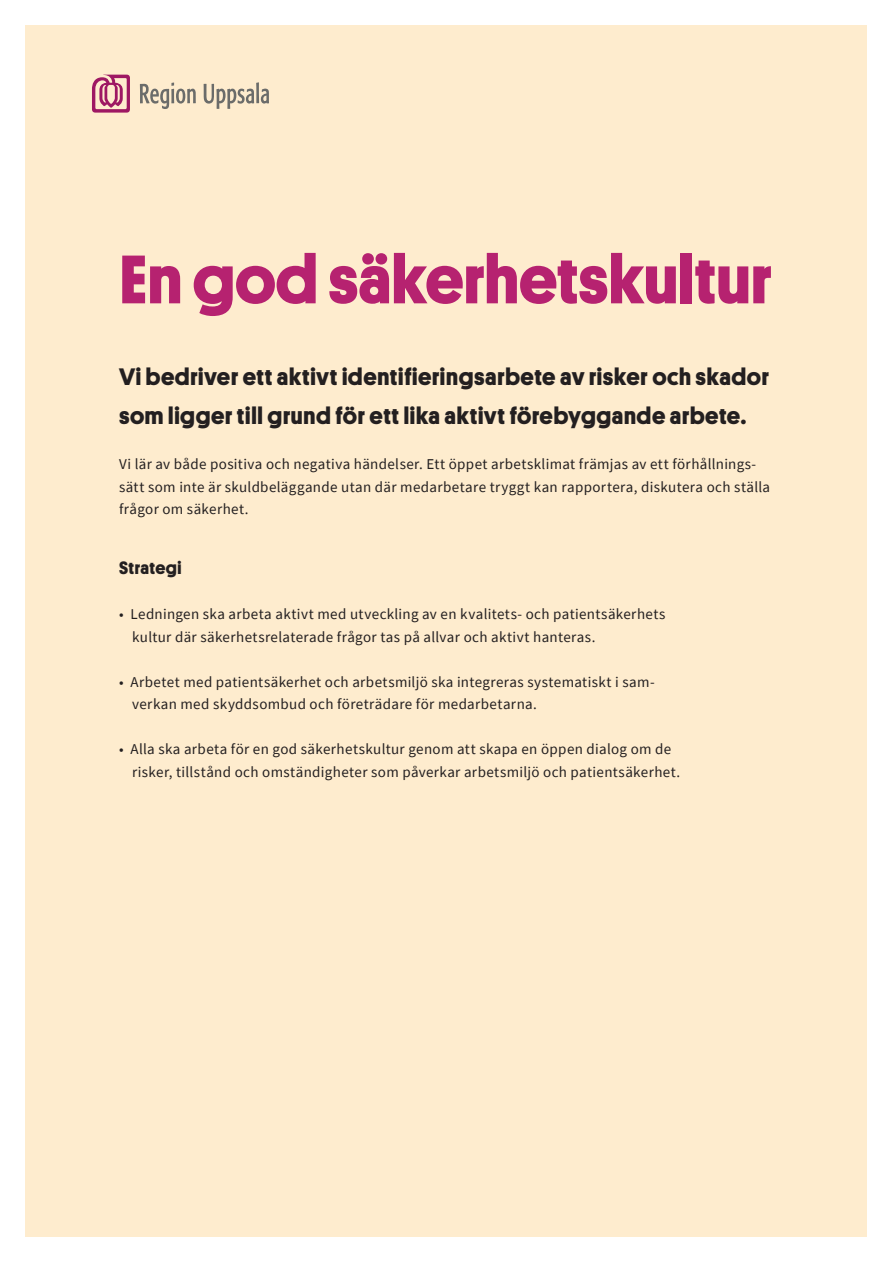
<style>
.page{position:relative;width:893px;height:1263px;background:#fff}
.page>*{position:absolute;margin:0;border:0;box-sizing:border-box;transform-origin:0 0}
.Rubrik_1{font:700 69px "Platform";letter-spacing:.005em;color:#b62270}
.Rubriknivå_2__22_26p{font:700 24px/39px "Platform";letter-spacing:.025em;color:#231f20}
.Rubrik_2{font:700 18px "Platform";letter-spacing:.025em;color:#231f20}
.Brödtext_10_15_pkt_S{font:15px/22.5px "Source Sans Pro";letter-spacing:.025em;color:#231f20}
</style>
<div class="page">
<div style="left:26px;top:26px;width:841px;height:1211px;background:#feecce"></div>
<svg style="left:204px;top:82px;width:65px;height:27px"></svg>
<svg style="left:140px;top:82px;width:56px;height:27px"></svg>
<svg style="left:92px;top:75px;width:38px;height:38px"></svg>
<h1 class="Rubrik_1" style="left:119px;top:229px;width:654px">En god säkerhetskultur</h1>
<p class="Rubriknivå_2__22_26p" style="left:119px;top:356px;width:651px">Vi bedriver ett aktivt identifieringsarbete av risker och skador som ligger till grund för ett lika aktivt förebyggande arbete.</p>
<p class="Brödtext_10_15_pkt_S" style="left:119px;top:453px;width:653px">Vi lär av både positiva och negativa händelser. Ett öppet arbetsklimat främjas av ett förhållnings&shy;sätt som inte är skuldbeläggande utan där medarbetare tryggt kan rapportera, diskutera och ställa frågor om säkerhet.</p>
<h2 class="Rubrik_2" style="left:119px;top:555px;width:64px">Strategi</h2>
<p class="Brödtext_10_15_pkt_S" style="left:119px;top:603px;width:548px">• Ledningen ska arbeta aktivt med utveckling av en kvalitets- och patientsäkerhets</p>
<p class="Brödtext_10_15_pkt_S" style="left:132px;top:625px;width:465px">kultur där säkerhetsrelaterade frågor tas på allvar och aktivt hanteras.</p>
<p class="Brödtext_10_15_pkt_S" style="left:119px;top:670px;width:537px">• Arbetet med patientsäkerhet och arbetsmiljö ska integreras systematiskt i sam-</p>
<p class="Brödtext_10_15_pkt_S" style="left:132px;top:693px;width:406px">verkan med skyddsombud och företrädare för medarbetarna.</p>
<p class="Brödtext_10_15_pkt_S" style="left:119px;top:738px;width:554px">• Alla ska arbeta för en god säkerhetskultur genom att skapa en öppen dialog om de</p>
<p class="Brödtext_10_15_pkt_S" style="left:132px;top:760px;width:549px">risker, tillstånd och omständigheter som påverkar arbetsmiljö och patientsäkerhet.</p>
</div>
